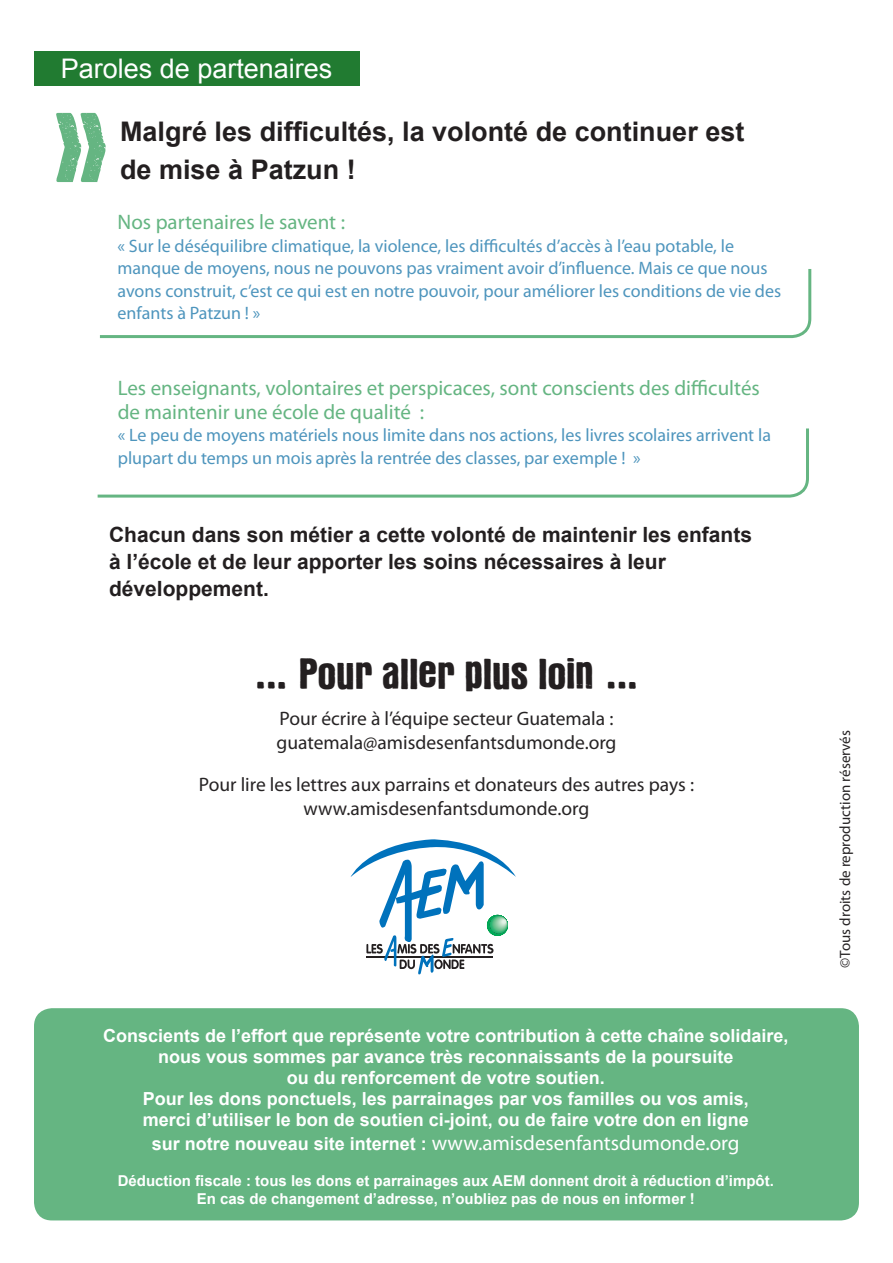
<style>
.page{position:relative;width:893px;height:1263px;background:#fff}
.page>*{position:absolute;margin:0;border:0;box-sizing:border-box;transform-origin:0 0}
.t1{font:45px "Victor";color:#231f20}
.t2{font:700 27px/37.5px "Arial";color:#231f20}
.t3{font:27px "Arial";color:#fff}
.t4{font:21px/24px "Myriad Pro";color:#65b582}
.t5{font:700 21px/27px "Arial";color:#231f20}
.t6{font:21px "Myriad Pro";color:#fff}
.t7{font:19.5px "Myriad Pro";color:#262324}
.t8{font:18px/22.5px "Myriad Pro";color:#4e95bd}
.t9{font:700 18px "Arial";color:#fff}
.t10{font:700 15px "Arial";color:#fff}
.t11{font:15px "Myriad Pro";color:#262324}
.s1{font-family:"Arial";font-weight:700;font-size:18px}
</style>
<div class="page">
<div style="left:34px;top:51px;width:325px;height:34px;background:#217b31"></div>
<svg style="left:99px;top:269px;width:713px;height:70px"></svg>
<svg style="left:97px;top:428px;width:712px;height:70px"></svg>
<svg style="left:351px;top:839px;width:165px;height:136px"></svg>
<div style="left:34px;top:1008px;width:825px;height:212px;background:#65b582;border-radius:18px"></div>
<p class="t3" style="left:61px;top:51px;width:273px">Paroles de partenaires</p>
<p class="t2" style="left:120px;top:114px;width:626px">Malgré les difficultés, la volonté de continuer est de mise à Patzun !</p>
<p class="t4" style="left:118px;top:210px;width:229px">Nos partenaires le savent :</p>
<p class="t8" style="left:118px;top:234px;width:665px">« Sur le déséquilibre climatique, la violence, les difficultés d’accès à l’eau potable, le manque de moyens, nous ne pouvons pas vraiment avoir d’influence. Mais ce que nous avons construit, c’est ce qui est en notre pouvoir, pour améliorer les conditions de vie des enfants à Patzun ! »</p>
<p class="t4" style="left:118px;top:375px;width:644px">Les enseignants, volontaires et perspicaces, sont conscients des difficultés de maintenir une école de qualité :</p>
<p class="t8" style="left:118px;top:424px;width:655px">« Le peu de moyens matériels nous limite dans nos actions, les livres scolaires arrivent la plupart du temps un mois après la rentrée des classes, par exemple ! »</p>
<p class="t5" style="left:109px;top:521px;width:645px">Chacun dans son métier a cette volonté de maintenir les enfants à l’école et de leur apporter les soins nécessaires à leur</p>
<p class="t5" style="left:109px;top:575px;width:161px">développement.</p>
<p class="t1" style="left:253px;top:651px;width:388px">… Pour aller plus loin …</p>
<p class="t7" style="left:280px;top:706px;width:335px">Pour écrire à l’équipe secteur Guatemala :</p>
<p class="t7" style="left:276px;top:730px;width:342px">guatemala@amisdesenfantsdumonde.org</p>
<p class="t7" style="left:199px;top:772px;width:497px">Pour lire les lettres aux parrains et donateurs des autres pays :</p>
<p class="t7" style="left:304px;top:796px;width:287px">www.amisdesenfantsdumonde.org</p>
<p class="t9" style="left:103px;top:1024px;width:687px">Conscients de l’effort que représente votre contribution à cette chaîne solidaire,</p>
<p class="t9" style="left:158px;top:1045px;width:577px">nous vous sommes par avance très reconnaissants de la poursuite</p>
<p class="t9" style="left:287px;top:1066px;width:320px">ou du renforcement de votre soutien.</p>
<p class="t9" style="left:143px;top:1087px;width:608px">Pour les dons ponctuels, les parrainages par vos familles ou vos amis,</p>
<p class="t9" style="left:143px;top:1108px;width:608px">merci d’utiliser le bon de soutien ci-joint, ou de faire votre don en ligne</p>
<p class="t6" style="left:152px;top:1130px;width:589px"><span class="s1">sur notre nouveau site internet :</span> www.amisdesenfantsdumonde.org</p>
<p class="t10" style="left:118px;top:1171px;width:658px">Déduction fiscale : tous les dons et parrainages aux AEM donnent droit à réduction d’impôt.</p>
<p class="t10" style="left:197px;top:1189px;width:499px">En cas de changement d’adresse, n’oubliez pas de nous en informer !</p>
<p class="t11" style="left:836px;top:968px;width:239px;rotate:-90deg">©Tous droits de reproduction réservés</p>
</div>
